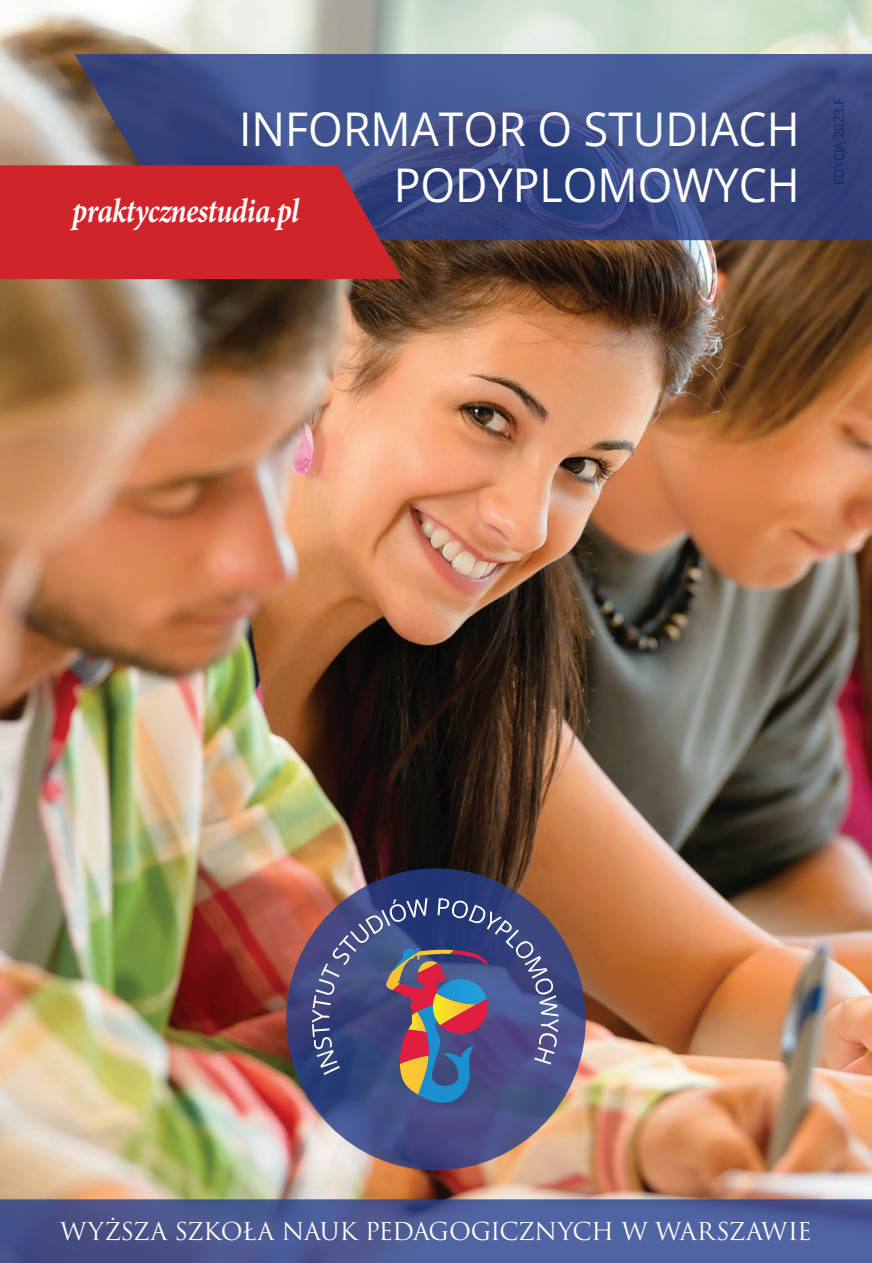
<style>
.page{position:relative;width:872px;height:1263px;background:#fff}
.page>*{position:absolute;margin:0;border:0;box-sizing:border-box;transform-origin:0 0}
.t1{font:46.5px/55.8px "Open Sans";color:#fff;text-align:right;scale:.96 1}
.t2{font:italic 700 34.5px "Minion Pro";letter-spacing:-.02em;color:#fff;scale:.85 1}
.t3{font:24px "Trajan Pro";letter-spacing:-.025em;color:#fff}
.t4{font:13.5px "Open Sans";color:#102a68;scale:.96 1}
</style>
<div class="page">
<img style="left:0;top:0;width:872px;height:1199px">
<svg style="left:74px;top:54px;width:798px;height:186px;background:#3f4f87"></svg>
<svg style="left:0;top:1199px;width:872px;height:64px;background:#4c5b95"></svg>
<svg style="left:0;top:165px;width:402px;height:114px;background:#c4252f"></svg>
<svg style="left:286px;top:868px;width:300px;height:302px;background:#3e4680"></svg>
<svg style="left:312px;top:898px;width:246px;height:216px;background:#555681"></svg>
<p class="t1" style="left:239px;top:100px;width:585px">INFORMATOR O STUDIACH<br>PODYPLOMOWYCH</p>
<p class="t2" style="left:72px;top:187px;width:268px">praktycznestudia.pl</p>
<p class="t4" style="left:829px;top:185px;width:92px;rotate:-90deg">EDYCJA 2023.F</p>
<p class="t3" style="left:60px;top:1216px;width:753px">WYŻSZA SZKOŁA NAUK PEDAGOGICZNYCH W WARSZAWIE</p>
</div>
